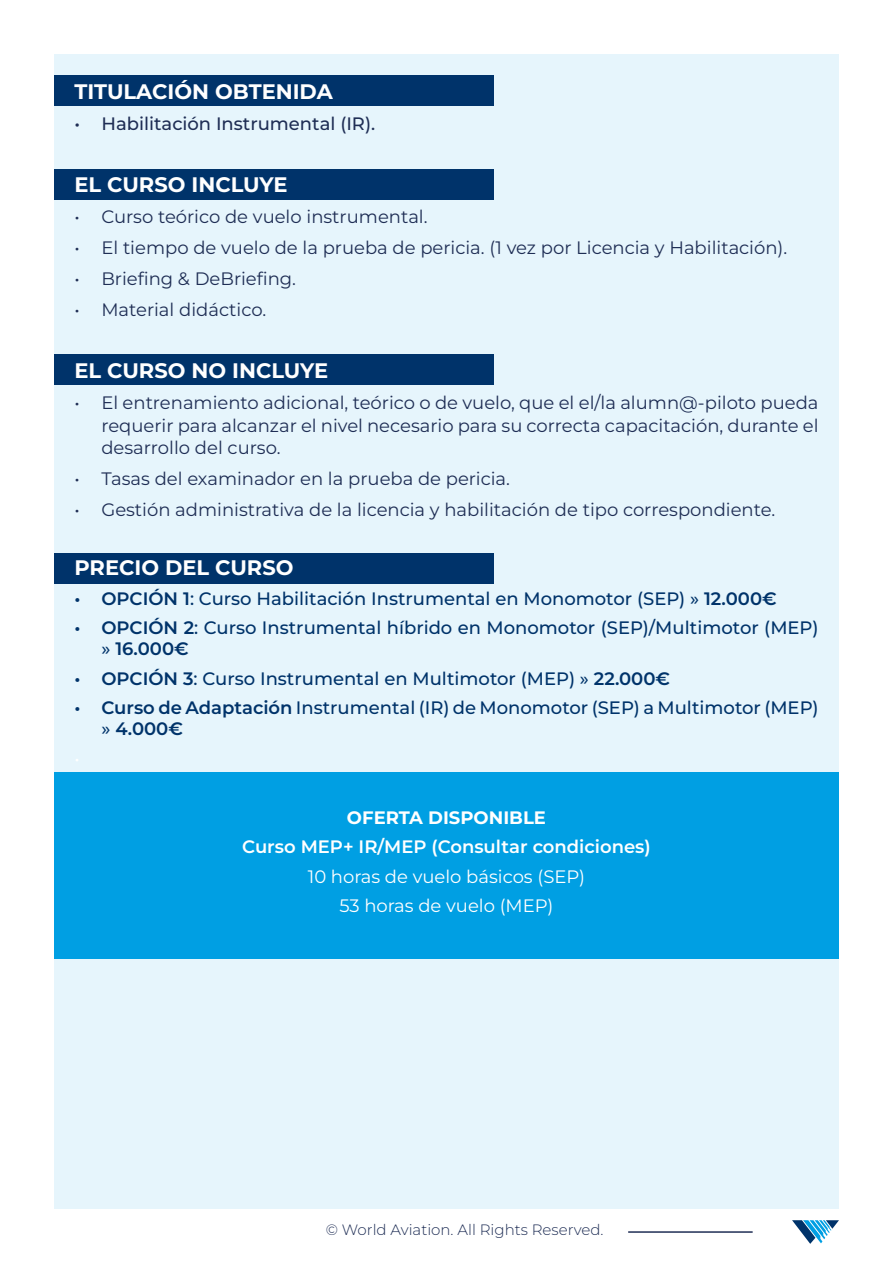
<style>
.page{position:relative;width:893px;height:1263px;background:#fff}
.page>*{position:absolute;margin:0;border:0;box-sizing:border-box;transform-origin:0 0}
.t1{font:700 21px "Montserrat";color:#fff}
.t2{font:18px/22.5px "Montserrat";color:#1f2e55;text-align:justify}
.t3{font:500 18px/21px "Montserrat";color:#00336a}
.t4{font:18px/29.5px "Montserrat";color:#fff;text-align:center}
.t5{font:600 18px "Montserrat";color:#fff}
.t6{font:500 18px "Montserrat";color:#1f2e55}
.t7{font:700 18px "Montserrat";color:#fff}
.t8{font:300 15px "Montserrat";color:#1f2e55}
.s1{font-weight:600}
</style>
<div class="page">
<div style="left:54px;top:54px;width:785px;height:1155px;background:#e6f5fc"></div>
<div style="left:54px;top:75px;width:439px;height:31px;background:#00336a"></div>
<div style="left:54px;top:772px;width:785px;height:186px;background:#009fe3"></div>
<div style="left:54px;top:169px;width:439px;height:31px;background:#00336a"></div>
<div style="left:54px;top:354px;width:439px;height:31px;background:#00336a"></div>
<div style="left:54px;top:553px;width:439px;height:31px;background:#00336a"></div>
<hr style="left:628px;top:1231px;width:125px;height:2px;background:#1f2e55">
<svg style="left:792px;top:1220px;width:47px;height:24px"></svg>
<p class="t1" style="left:74px;top:78px;width:260px">TITULACIÓN OBTENIDA</p>
<p class="t6" style="left:74px;top:112px;width:302px">• Habilitación Instrumental (IR).</p>
<p class="t1" style="left:74px;top:171px;width:215px">EL CURSO INCLUYE</p>
<p class="t2" style="left:74px;top:205px;width:355px">• Curso teórico de vuelo instrumental.</p>
<p class="t2" style="left:74px;top:236px;width:714px">• El tiempo de vuelo de la prueba de pericia. (1 vez por Licencia y Habilitación).</p>
<p class="t2" style="left:74px;top:267px;width:223px">• Briefing &amp; DeBriefing.</p>
<p class="t2" style="left:74px;top:298px;width:193px">• Material didáctico.</p>
<p class="t1" style="left:74px;top:357px;width:255px">EL CURSO NO INCLUYE</p>
<p class="t2" style="left:101px;top:391px;width:719px;text-indent:-27px">• El entrenamiento adicional, teórico o de vuelo, que el el/la alumn@-piloto pueda requerir para alcanzar el nivel necesario para su correcta capacitación, durante el desarrollo del curso.</p>
<p class="t2" style="left:74px;top:467px;width:437px">• Tasas del examinador en la prueba de pericia.</p>
<p class="t2" style="left:74px;top:498px;width:702px">• Gestión administrativa de la licencia y habilitación de tipo correspondiente.</p>
<p class="t1" style="left:74px;top:554px;width:221px">PRECIO DEL CURSO</p>
<p class="t3" style="left:74px;top:587px;width:704px"><span class="s1">• OPCIÓN 1</span>: Curso Habilitación Instrumental en Monomotor (SEP) » <span class="s1">12.000€</span></p>
<p class="t3" style="left:101px;top:617px;width:719px;text-indent:-27px"><span class="s1">• OPCIÓN 2</span>: Curso Instrumental híbrido en Monomotor (SEP)/Multimotor (MEP) » <span class="s1">16.000€</span></p>
<p class="t3" style="left:74px;top:667px;width:597px"><span class="s1">• OPCIÓN 3</span>: Curso Instrumental en Multimotor (MEP) » <span class="s1">22.000€</span></p>
<p class="t3" style="left:101px;top:697px;width:719px;text-indent:-27px"><span class="s1">• Curso de Adaptación</span> Instrumental (IR) de Monomotor (SEP) a Multimotor (MEP) » <span class="s1">4.000€</span></p>
<p class="t4" style="left:74px;top:743px;width:7px">•</p>
<p class="t7" style="left:347px;top:805px;width:200px">OFERTA DISPONIBLE</p>
<p class="t5" style="left:242px;top:835px;width:410px">Curso MEP+ IR/MEP (Consultar condiciones)</p>
<p class="t4" style="left:308px;top:861px;width:279px">10 horas de vuelo básicos (SEP)<br>53 horas de vuelo (MEP)</p>
<p class="t8" style="left:326px;top:1219px;width:279px">© World Aviation. All Rights Reserved.</p>
</div>
